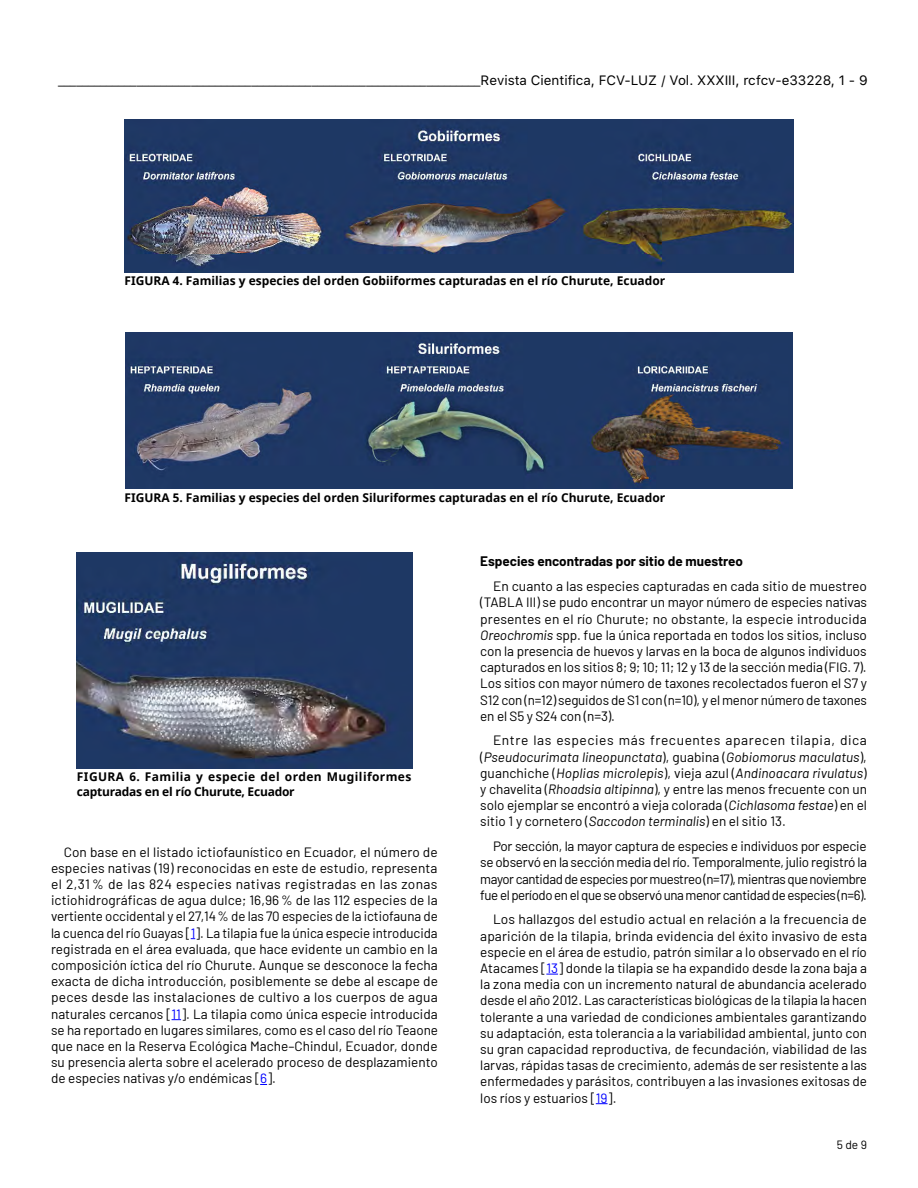
<style>
.page{position:relative;width:918px;height:1188px;background:#fff}
.page>*{position:absolute;margin:0;border:0;box-sizing:border-box;transform-origin:0 0}
.t1{font:13.5px/16.2px "Barlow";letter-spacing:-.005em;color:#000;text-align:justify}
.t2{font:13.5px "SFUI Text";color:#000}
.t3{font:700 13.5px "Barlow";color:#000}
.t4{font:700 12px "Noto Sans";color:#000}
.t5{font:700 12px/14.4px "Noto Sans";letter-spacing:.035em;color:#000}
.t6{font:12px "Barlow";color:#000}
.s1{color:#00f}
.s2{font-style:italic}
</style>
<div class="page">
<img style="left:124px;top:119px;width:670px;height:153px">
<img style="left:125px;top:333px;width:668px;height:156px">
<img style="left:76px;top:553px;width:337px;height:215px">
<svg style="left:546px;top:974px;width:12px;height:1px"></svg>
<svg style="left:596px;top:1103px;width:12px;height:1px"></svg>
<p class="t2" style="left:58px;top:71px;width:811px">______________________________________________________________________Revista Cientifica, FCV-LUZ / Vol. XXXIII, rcfcv-e33228, 1 - 9</p>
<p class="t4" style="left:124px;top:272px;width:542px">FIGURA 4. Familias y especies del orden Gobiiformes capturadas en el río Churute, Ecuador</p>
<p class="t4" style="left:124px;top:489px;width:542px">FIGURA 5. Familias y especies del orden Siluriformes capturadas en el río Churute, Ecuador</p>
<p class="t5" style="left:77px;top:770px;width:336px">FIGURA 6. Familia y especie del orden Mugiliformes capturadas en el río Churute, Ecuador</p>
<p class="t1" style="left:51px;top:843px;width:388px;text-indent:13px">Con base en el listado ictiofaunístico en Ecuador, el número de especies nativas (19) reconocidas en este de estudio, representa el 2,31 % de las 824 especies nativas registradas en las zonas ictiohidrográficas de agua dulce; 16,96 % de las 112 especies de la vertiente occidental y el 27,14% de las 70 especies de la ictiofauna de la cuenca del río Guayas [<span class="s1">1</span>]. La tilapia fue la única especie introducida registrada en el área evaluada, que hace evidente un cambio en la composición íctica del río Churute. Aunque se desconoce la fecha exacta de dicha introducción, posiblemente se debe al escape de peces desde las instalaciones de cultivo a los cuerpos de agua naturales cercanos [<span class="s1">11</span>]. La tilapia como única especie introducida se ha reportado en lugares similares, como es el caso del río Teaone que nace en la Reserva Ecológica Mache–Chindul, Ecuador, donde su presencia alerta sobre el acelerado proceso de desplazamiento de especies nativas y/o endémicas [<span class="s1">6</span>].</p>
<p class="t3" style="left:480px;top:552px;width:264px">Especies encontradas por sitio de muestreo</p>
<p class="t1" style="left:480px;top:577px;width:388px;text-indent:13px">En cuanto a las especies capturadas en cada sitio de muestreo (TABLA III) se pudo encontrar un mayor número de especies nativas presentes en el río Churute; no obstante, la especie introducida <span class="s2">Oreochromis</span> spp. fue la única reportada en todos los sitios, incluso con la presencia de huevos y larvas en la boca de algunos individuos capturados en los sitios 8; 9; 10; 11; 12 y 13 de la sección media (FIG. 7).<br>Los sitios con mayor número de taxones recolectados fueron el S7 y S12 con (n=12) seguidos de S1 con (n=10), y el menor número de taxones en el S5 y S24 con (n=3).</p>
<p class="t1" style="left:480px;top:731px;width:388px;text-indent:13px">Entre las especies más frecuentes aparecen tilapia, dica (<span class="s2">Pseudocurimata lineopunctata</span>), guabina (<span class="s2">Gobiomorus maculatus</span>), guanchiche (<span class="s2">Hoplias microlepis</span>), vieja azul (<span class="s2">Andinoacara rivulatus</span>) y chavelita (<span class="s2">Rhoadsia altipinna</span>), y entre las menos frecuente con un solo ejemplar se encontró a vieja colorada (<span class="s2">Cichlasoma festae</span>) en el sitio 1 y cornetero (<span class="s2">Saccodon terminalis</span>) en el sitio 13.</p>
<p class="t1" style="left:480px;top:837px;width:388px;text-indent:13px">Por sección, la mayor captura de especies e individuos por especie se observó en la sección media del río. Temporalmente, julio registró la mayor cantidad de especies por muestreo (n=17), mientras que noviembre fue el período en el que se observó una menor cantidad de especies (n=6).</p>
<p class="t1" style="left:480px;top:910px;width:388px;text-indent:13px">Los hallazgos del estudio actual en relación a la frecuencia de aparición de la tilapia, brinda evidencia del éxito invasivo de esta especie en el área de estudio, patrón similar a lo observado en el río Atacames [<span class="s1">13</span>] donde la tilapia se ha expandido desde la zona baja a la zona media con un incremento natural de abundancia acelerado desde el año 2012. Las características biológicas de la tilapia la hacen tolerante a una variedad de condiciones ambientales garantizando su adaptación, esta tolerancia a la variabilidad ambiental, junto con su gran capacidad reproductiva, de fecundación, viabilidad de las larvas, rápidas tasas de crecimiento, además de ser resistente a las enfermedades y parásitos, contribuyen a las invasiones exitosas de los ríos y estuarios [<span class="s1">19</span>].</p>
<p class="t6" style="left:837px;top:1136px;width:32px">5 de 9</p>
</div>
